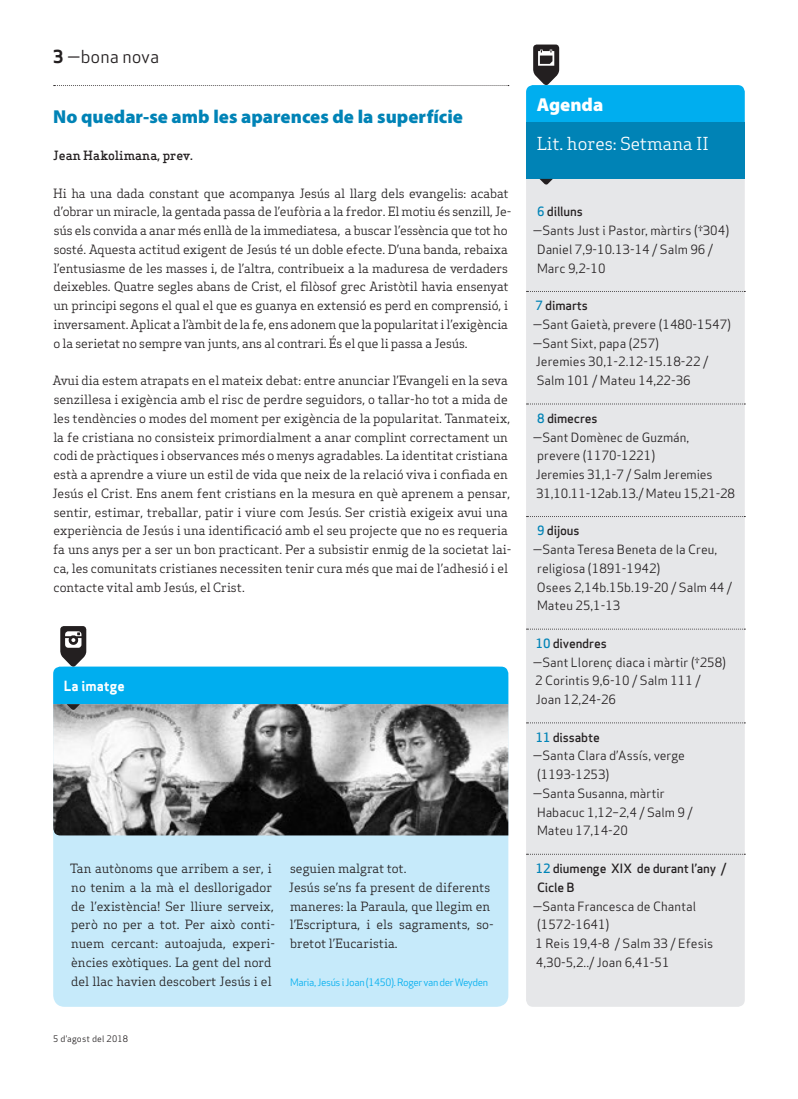
<style>
.page{position:relative;width:798px;height:1099px;background:#fff}
.page>*{position:absolute;margin:0;border:0;box-sizing:border-box;transform-origin:0 0}
.Titular_Petit{font:900 18.75px "Myriad Pro";color:#0083b6}
.Titular_Secció{font:900 18.75px "Myriad Pro";color:#fff}
.Subtitol_Secció{font:17.5px "Apex Serif";color:#fff}
.Capçalera{font:17.5px "Apex Sans Book T";color:#231f20}
.Titular_Secció_Petit{font:13.75px "Apex Sans Bold T";color:#fff}
.Text_General{font:12.5px/18.8px "Apex Serif";color:#231f20}
.Text_General-2{font:12.5px/18.8px "Apex Sans Book T";color:#231f20}
.Text_General-3{font:12.5px/18.8px "Apex Sans Medium T";letter-spacing:-.01em;color:#231f20}
.Autors{font:500 12.5px "Apex Serif";color:#231f20}
.Credit_La_Imatge{font:10px "Apex Sans Book T";letter-spacing:-.04em;color:#00aeef}
.Data_Peu{font:8.75px "Apex Sans Book T";letter-spacing:.02em;color:#231f20}
.s1{font-family:"Apex Sans Bold T"}
.s2{color:#0083b6}
</style>
<div class="page">
<svg style="left:54px;top:85px;width:454px;height:1px"></svg>
<div style="left:526px;top:179px;width:218px;height:827px;background:#e6e7e9"></div>
<svg style="left:526px;top:291px;width:219px;height:1px"></svg>
<svg style="left:526px;top:403px;width:219px;height:1px"></svg>
<svg style="left:526px;top:516px;width:219px;height:1px"></svg>
<svg style="left:526px;top:628px;width:219px;height:1px"></svg>
<svg style="left:526px;top:722px;width:219px;height:1px"></svg>
<svg style="left:526px;top:853px;width:219px;height:1px"></svg>
<svg style="left:526px;top:45px;width:218px;height:78px"></svg>
<div style="left:526px;top:123px;width:218px;height:56px;background:#0083b6"></div>
<svg style="left:539px;top:179px;width:13px;height:6px"></svg>
<div style="left:53px;top:666px;width:455px;height:340px;background:#c6eafa;border-radius:11px"></div>
<img style="left:53px;top:710px;width:455px;height:125px">
<svg style="left:53px;top:626px;width:455px;height:84px"></svg>
<p class="Capçalera" style="left:53px;top:46px;width:107px"><span class="s1">3</span> —bona nova</p>
<p class="Titular_Petit" style="left:53px;top:104px;width:411px">No quedar-se amb les aparences de la superfície</p>
<p class="Autors" style="left:53px;top:148px;width:141px">Jean Hakolimana, prev.</p>
<p class="Text_General" style="left:53px;top:183px;width:459px">Hi ha una dada constant que acompanya Jesús al llarg dels evangelis: acabat d’obrar un miracle, la gentada passa de l’eufòria a la fredor. El motiu és senzill, Je&shy;sús els convida a anar més enllà de la immediatesa, a buscar l’essència que tot ho sosté. Aquesta actitud exigent de Jesús té un doble efecte. D’una banda, rebaixa l’entusiasme de les masses i, de l’altra, contribueix a la maduresa de verdaders deixebles. Quatre segles abans de Crist, el filòsof grec Aristòtil havia ensenyat un principi segons el qual el que es guanya en extensió es perd en comprensió, i inversament. Aplicat a l’àmbit de la fe, ens adonem que la popularitat i l’exigència o la serietat no sempre van junts, ans al contrari. És el que li passa a Jesús.</p>
<p class="Text_General" style="left:52px;top:371px;width:460px">Avui dia estem atrapats en el mateix debat: entre anunciar l’Evangeli en la seva senzillesa i exigència amb el risc de perdre seguidors, o tallar-ho tot a mida de les tendències o modes del moment per exigència de la popularitat. Tanmateix, la fe cristiana no consisteix primordialment a anar complint correctament un codi de pràctiques i observances més o menys agradables. La identitat cristiana està a aprendre a viure un estil de vida que neix de la relació viva i confiada en Jesús el Crist. Ens anem fent cristians en la mesura en què aprenem a pensar, sentir, estimar, treballar, patir i viure com Jesús. Ser cristià exigeix avui una experiència de Jesús i una identificació amb el seu projecte que no es requeria fa uns anys per a ser un bon practicant. Per a subsistir enmig de la societat lai&shy;ca, les comunitats cristianes necessiten tenir cura més que mai de l’adhesió i el contacte vital amb Jesús, el Crist.</p>
<p class="Titular_Secció_Petit" style="left:64px;top:677px;width:62px">La imatge</p>
<p class="Text_General" style="left:70px;top:858px;width:206px">Tan autònoms que arribem a ser, i no tenim a la mà el desllorigador de l’existència! Ser lliure serveix, però no per a tot. Per això conti&shy;nuem cercant: autoajuda, experi&shy;ències exòtiques. La gent del nord del llac havien descobert Jesús i el</p>
<p class="Text_General" style="left:290px;top:858px;width:118px">seguien malgrat tot.</p>
<p class="Text_General" style="left:289px;top:877px;width:206px">Jesús se’ns fa present de diferents maneres: la Paraula, que llegim en l’Escriptura, i els sagraments, so&shy;bretot l’Eucaristia.</p>
<p class="Credit_La_Imatge" style="left:290px;top:975px;width:199px">Maria, Jesús i Joan (1450). Roger van der Weyden</p>
<p class="Data_Peu" style="left:53px;top:1032px;width:76px">5 d’agost del 2018</p>
<p class="Titular_Secció" style="left:536px;top:92px;width:68px">Agenda</p>
<p class="Subtitol_Secció" style="left:536px;top:133px;width:174px">Lit. hores: Setmana II</p>
<p class="Text_General-3" style="left:537px;top:202px;width:47px"><span class="s2">6</span> dilluns</p>
<p class="Text_General-2" style="left:532px;top:221px;width:198px">—Sants Just i Pastor, màrtirs (†304)</p>
<p class="Text_General-2" style="left:537px;top:240px;width:177px">Daniel 7,9-10.13-14 / Salm 96 /<br>Marc 9,2-10</p>
<p class="Text_General-3" style="left:535px;top:296px;width:54px"><span class="s2">7</span> dimarts</p>
<p class="Text_General-2" style="left:532px;top:315px;width:200px">—Sant Gaietà, prevere (1480-1547)</p>
<p class="Text_General-2" style="left:532px;top:333px;width:128px">—Sant Sixt, papa (257)</p>
<p class="Text_General-2" style="left:535px;top:352px;width:174px">Jeremies 30,1-2.12-15.18-22 /<br>Salm 101 / Mateu 14,22-36</p>
<p class="Text_General-3" style="left:537px;top:408px;width:62px"><span class="s2">8</span> dimecres</p>
<p class="Text_General-2" style="left:532px;top:427px;width:158px">—Sant Domènec de Guzmán,</p>
<p class="Text_General-2" style="left:537px;top:446px;width:119px">prevere (1170-1221)</p>
<p class="Text_General-2" style="left:535px;top:465px;width:201px">Jeremies 31,1-7 / Salm Jeremies<br>31,10.11-12ab.13./ Mateu 15,21-28</p>
<p class="Text_General-3" style="left:537px;top:521px;width:44px"><span class="s2">9</span> dijous</p>
<p class="Text_General-2" style="left:537px;top:540px;width:181px;text-indent:-5px">—Santa Teresa Beneta de la Creu, religiosa (1891-1942)</p>
<p class="Text_General-2" style="left:536px;top:577px;width:197px">Osees 2,14b.15b.19-20 / Salm 44 /<br>Mateu 25,1-13</p>
<p class="Text_General-3" style="left:535px;top:633px;width:72px"><span class="s2">10</span> divendres</p>
<p class="Text_General-2" style="left:532px;top:652px;width:195px">—Sant Llorenç diaca i màrtir (†258)</p>
<p class="Text_General-2" style="left:535px;top:671px;width:167px">2 Corintis 9,6-10 / Salm 111 /</p>
<p class="Text_General-2" style="left:535px;top:690px;width:82px">Joan 12,24-26</p>
<p class="Text_General-3" style="left:535px;top:727px;width:66px"><span class="s2">11</span> dissabte</p>
<p class="Text_General-2" style="left:532px;top:746px;width:154px">—Santa Clara d’Assís, verge</p>
<p class="Text_General-2" style="left:537px;top:765px;width:74px">(1193-1253)</p>
<p class="Text_General-2" style="left:532px;top:783px;width:133px">—Santa Susanna, màrtir</p>
<p class="Text_General-2" style="left:537px;top:802px;width:157px">Habacuc 1,12−2,4 / Salm 9 /</p>
<p class="Text_General-2" style="left:537px;top:821px;width:92px">Mateu 17,14-20</p>
<p class="Text_General-3" style="left:535px;top:858px;width:192px"><span class="s2">12</span> diumenge XIX de durant l’any /<br>Cicle B</p>
<p class="Text_General-2" style="left:532px;top:896px;width:165px">—Santa Francesca de Chantal</p>
<p class="Text_General-2" style="left:537px;top:915px;width:74px">(1572-1641)</p>
<p class="Text_General-2" style="left:535px;top:933px;width:179px">1 Reis 19,4-8 / Salm 33 / Efesis<br>4,30-5,2../ Joan 6,41-51</p>
</div>
